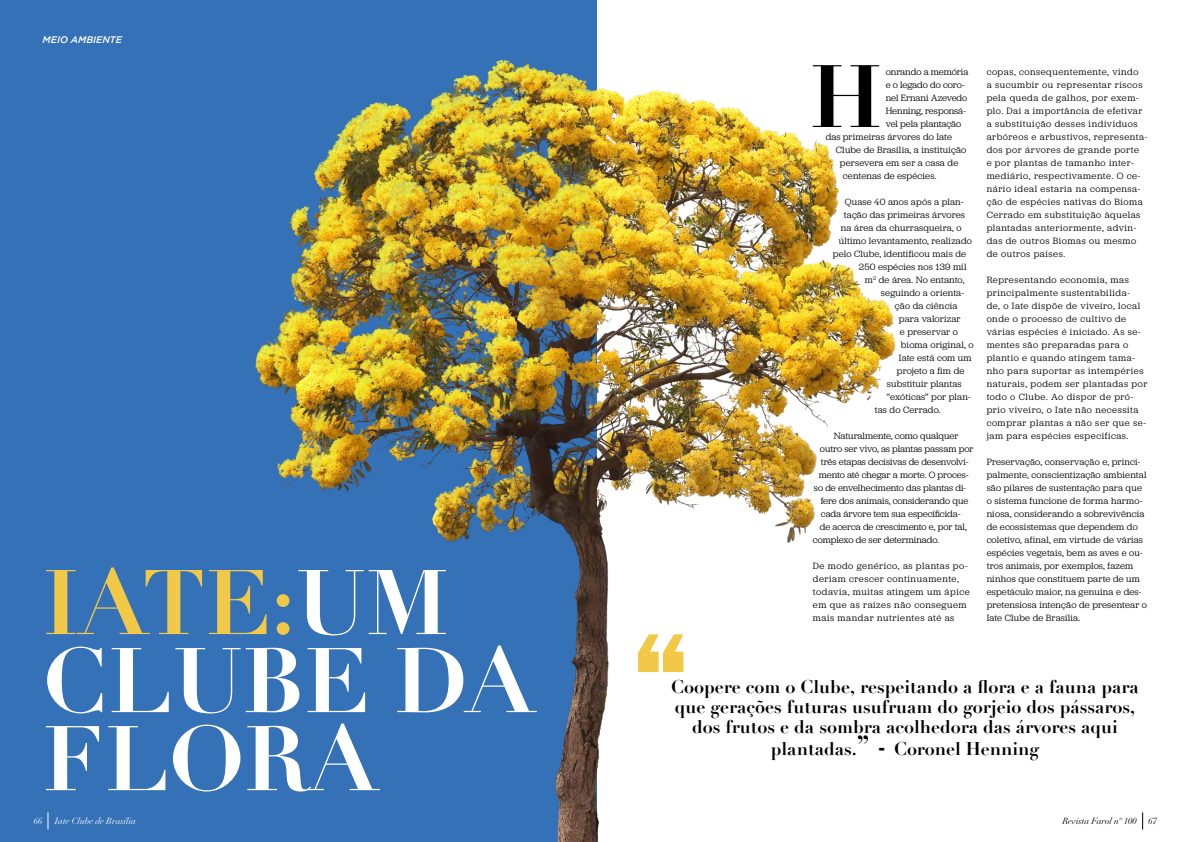
<style>
.page{position:relative;width:1191px;height:842px;background:#fff}
.page>*{position:absolute;margin:0;border:0;box-sizing:border-box;transform-origin:0 0}
.t1{font:700 90px/78px "Didot LT Pro";color:#fff}
.t2{font:700 86.9px "Didot LT Pro";color:#000}
.t3{font:700 18px/20px "Didot";color:#000;text-align:center}
.t4{font:9.5px/13px "Jubilat";letter-spacing:.06em;color:#000}
.t5{font:9.5px/13px "Jubilat";letter-spacing:.02em;color:#000}
.t6{font:9.5px "Jubilat";letter-spacing:-.005em;color:#000}
.t7{font:9.5px "Jubilat";color:#000}
.t8{font:9.5px "Jubilat";letter-spacing:-.01em;color:#000}
.t9{font:9.5px "Jubilat";letter-spacing:-.015em;color:#000}
.t10{font:italic 500 9.5px "Gotham";color:#fff}
.t11{font:italic 9px "Didot LT Pro";color:#fff}
.t12{font:italic 9px "Didot LT Pro";color:#000}
.s1{color:#f2c849}
.s2{font-family:"Didot LT Pro";font-size:27px}
</style>
<div class="page">
<div style="left:0;top:0;width:597px;height:842px;background:#3571b7"></div>
<img style="left:255px;top:59px;width:641px;height:783px">
<svg style="left:638px;top:634px;width:45px;height:38px"></svg>
<svg style="left:1142px;top:812px;width:1px;height:17px"></svg>
<svg style="left:48px;top:812px;width:1px;height:17px"></svg>
<p class="t10" style="left:43px;top:34px;width:81px">MEIO AMBIENTE</p>
<h1 class="t1" style="left:43px;top:565px;width:493px"><span class="s1">IATE:</span>UM<br>CLUBE DA<br>FLORA</h1>
<h2 class="t2" style="left:810px;top:43px;width:74px">H</h2>
<p class="t6" style="left:885px;top:66px;width:84px">onrando a memória</p>
<p class="t9" style="left:885px;top:79px;width:80px">e o legado do coro-</p>
<p class="t6" style="left:885px;top:92px;width:83px">nel Ernani Azevedo</p>
<p class="t7" style="left:885px;top:105px;width:82px">Henning, responsá-</p>
<p class="t6" style="left:885px;top:118px;width:77px">vel pela plantação</p>
<p class="t5" style="left:826px;top:130px;width:128px">das primeiras árvores do Iate</p>
<p class="t5" style="left:836px;top:143px;width:132px">Clube de Brasília, a instituição</p>
<p class="t5" style="left:840px;top:156px;width:120px">persevera em ser a casa de</p>
<p class="t5" style="left:843px;top:169px;width:95px">centenas de espécies.</p>
<p class="t5" style="left:845px;top:195px;width:120px">Quase 40 anos após a plan-</p>
<p class="t5" style="left:844px;top:208px;width:123px">tação das primeiras árvores</p>
<p class="t5" style="left:841px;top:221px;width:122px">na área da churrasqueira, o</p>
<p class="t5" style="left:839px;top:234px;width:135px">último levantamento, realizado</p>
<p class="t5" style="left:833px;top:247px;width:135px">pelo Clube, identificou mais de</p>
<p class="t5" style="left:859px;top:260px;width:109px">250 espécies nos 139 mil</p>
<p class="t5" style="left:865px;top:273px;width:101px">m<sup>2</sup> de área. No entanto,</p>
<p class="t5" style="left:881px;top:286px;width:85px">seguindo a orienta-</p>
<p class="t5" style="left:895px;top:299px;width:64px">ção da ciência</p>
<p class="t5" style="left:899px;top:312px;width:63px">para valorizar</p>
<p class="t5" style="left:900px;top:325px;width:60px">e preservar o</p>
<p class="t5" style="left:901px;top:338px;width:74px">bioma original, o</p>
<p class="t5" style="left:899px;top:351px;width:74px">Iate está com um</p>
<p class="t5" style="left:897px;top:364px;width:69px">projeto a fim de</p>
<p class="t5" style="left:887px;top:377px;width:76px">substituir plantas</p>
<p class="t5" style="left:887px;top:390px;width:85px">“exóticas” por plan-</p>
<p class="t5" style="left:875px;top:403px;width:67px">tas do Cerrado.</p>
<p class="t7" style="left:834px;top:430px;width:126px">Naturalmente, como qualquer</p>
<p class="t6" style="left:820px;top:443px;width:155px">outro ser vivo, as plantas passam por</p>
<p class="t8" style="left:821px;top:456px;width:149px">três etapas decisivas de desenvolvi-</p>
<p class="t6" style="left:819px;top:469px;width:151px">mento até chegar a morte. O proces-</p>
<p class="t6" style="left:814px;top:482px;width:154px">so de envelhecimento das plantas di-</p>
<p class="t7" style="left:821px;top:495px;width:149px">fere dos animais, considerando que</p>
<p class="t7" style="left:821px;top:508px;width:141px">cada árvore tem sua especificida-</p>
<p class="t7" style="left:820px;top:521px;width:148px">de acerca de crescimento e, por tal,</p>
<p class="t6" style="left:813px;top:534px;width:128px">complexo de ser determinado.</p>
<p class="t4" style="left:813px;top:559px;width:158px">De modo genérico, as plantas po&shy;deriam crescer continuamente, todavia, muitas atingem um ápice em que as raízes não conseguem mais mandar nutrientes até as</p>
<p class="t4" style="left:986px;top:65px;width:162px">copas, consequentemente, vindo<br>a sucumbir ou representar riscos pela queda de galhos, por exem&shy;plo. Daí a importância de efetivar a substituição desses indivíduos arbóreos e arbustivos, representa&shy;dos por árvores de grande porte<br>e por plantas de tamanho inter&shy;mediário, respectivamente. O ce&shy;nário ideal estaria na compensa&shy;ção de espécies nativas do Bioma<br>Cerrado em substituição àquelas plantadas anteriormente, advin&shy;das de outros Biomas ou mesmo de outros países.</p>
<p class="t4" style="left:986px;top:273px;width:162px">Representando economia, mas principalmente sustentabilida-<br>de, o Iate dispõe de viveiro, local onde o processo de cultivo de várias espécies é iniciado. As se&shy;mentes são preparadas para o plantio e quando atingem tama&shy;nho para suportar as intempéries naturais, podem ser plantadas por todo o Clube. Ao dispor de pró&shy;prio viveiro, o Iate não necessita comprar plantas a não ser que se&shy;jam para espécies específicas.</p>
<p class="t5" style="left:986px;top:455px;width:162px">Preservação, conservação e, princi&shy;palmente, conscientização ambiental são pilares de sustentação para que o sistema funcione de forma harmo&shy;niosa, considerando a sobrevivência de ecossistemas que dependem do coletivo, afinal, em virtude de várias espécies vegetais, bem as aves e ou&shy;tros animais, por exemplos, fazem ninhos que constituem parte de um espetáculo maior, na genuína e des&shy;pretensiosa intenção de presentear o Iate Clube de Brasília.</p>
<h3 class="t3" style="left:671px;top:677px;width:469px">Coopere com o Clube, respeitando a flora e a fauna para que gerações futuras usufruam do gorjeio dos pássaros, dos frutos e da sombra acolhedora das árvores aqui</h3>
<h3 class="t3" style="left:771px;top:739px;width:270px">plantadas.<span class="s2">” -</span> Coronel Henning</h3>
<p class="t11" style="left:34px;top:815px;width:10px">66</p>
<p class="t11" style="left:55px;top:815px;width:83px">Iate Clube de Brasília</p>
<p class="t12" style="left:1062px;top:815px;width:76px">Revista Farol nº 100</p>
<p class="t12" style="left:1148px;top:815px;width:10px">67</p>
</div>
